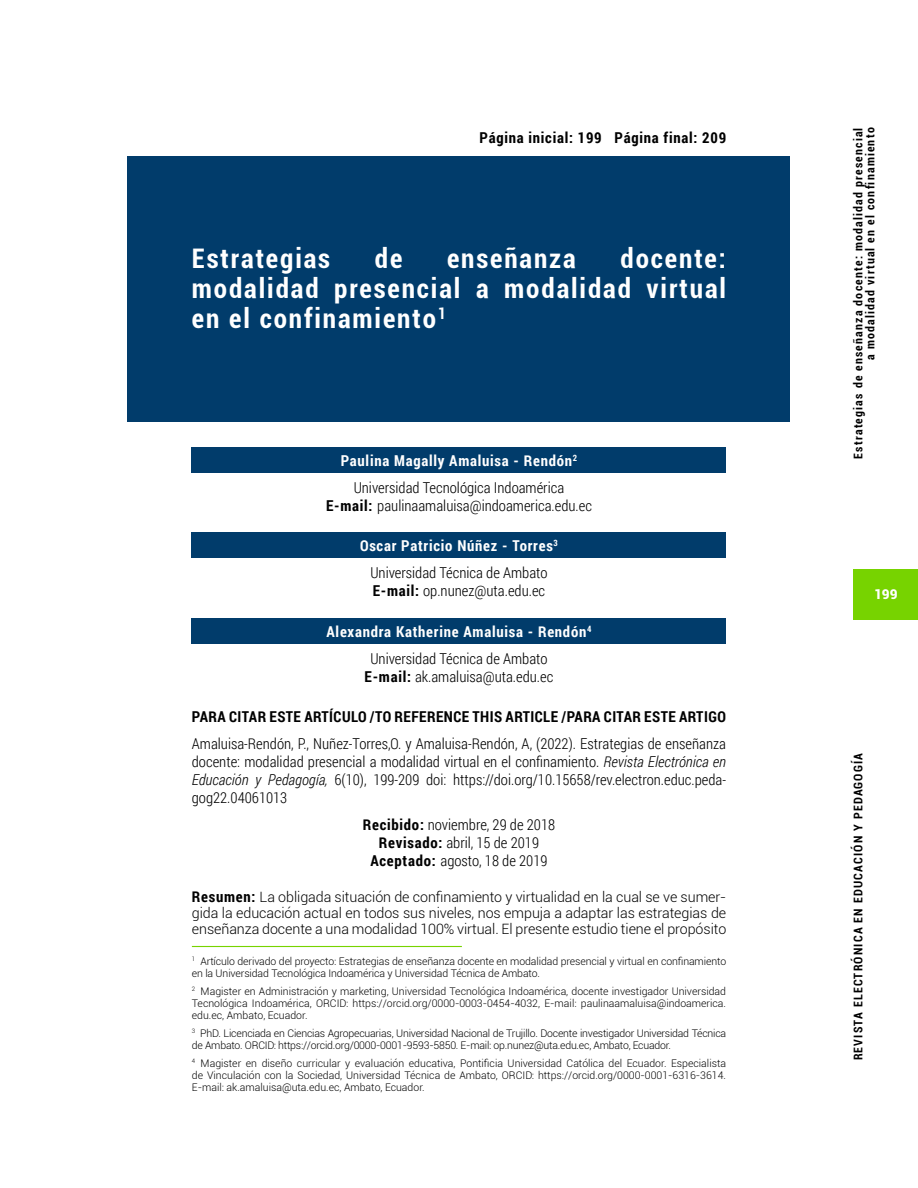
<style>
.page{position:relative;width:918px;height:1188px;background:#fff}
.page>*{position:absolute;margin:0;border:0;box-sizing:border-box;transform-origin:0 0}
.Título_Artículo_-_3{font:700 condensed 27px/30px "Roboto";letter-spacing:.07em;color:#fff;text-align:justify}
.Cita_Artículo_-_Text{font:300 15px/18px "Roboto Condensed";color:#000;text-align:justify}
.Universidad___email{font:300 15px/18px "Roboto Condensed";color:#000;text-align:center}
.Cita_Artículo_-_Cent{font:300 15px/18px "Roboto Condensed";color:#000;text-align:center}
.Cita_Artículo{font:700 15px "Roboto Condensed";letter-spacing:.03em;color:#000}
.Autor_2{font:700 15px "Roboto Condensed";letter-spacing:.05em;color:#fff}
.Pág_Inicial_-_Final{font:700 15px "Roboto Condensed";letter-spacing:.05em;color:#000}
.Autor1_-_3_Líneas{font:700 15px "Roboto Condensed";letter-spacing:.05em;color:#fff}
.Primer_Párrafo_Conte{font:300 14.25px/15.8px "Roboto";letter-spacing:-.005em;color:#000;text-align:justify}
.Primer_Párrafo_Preli{font:900 13.5px "Roboto";color:#fff}
.t1{font:700 condensed 12px/12px "Roboto";letter-spacing:.1em;color:#000;text-align:right}
.Pie_de_Página{font:300 10.5px/12px "Roboto";letter-spacing:-.01em;color:#000}
.s1{font-weight:700}
.s2{font-style:italic}
.s3{font-family:"Roboto Condensed";font-weight:700;font-size:15px}
</style>
<div class="page">
<div style="left:854px;top:569px;width:64px;height:50px;background:#77d300"></div>
<div style="left:192px;top:447px;width:534px;height:25px;background:#013c6b"></div>
<div style="left:192px;top:533px;width:534px;height:25px;background:#013c6b"></div>
<div style="left:192px;top:618px;width:534px;height:26px;background:#013c6b"></div>
<div style="left:128px;top:156px;width:662px;height:266px;background:#013c6b"></div>
<hr style="left:192px;top:946px;width:270px;height:1px;background:#77d300">
<p class="Pág_Inicial_-_Final" style="left:480px;top:127px;width:248px">Página inicial: 199 Página final: 209</p>
<p class="Título_Artículo_-_3" style="left:192px;top:242px;width:140px">Estrategias</p>
<p class="Título_Artículo_-_3" style="left:375px;top:242px;width:29px">de</p>
<p class="Título_Artículo_-_3" style="left:447px;top:242px;width:130px">enseñanza</p>
<p class="Título_Artículo_-_3" style="left:192px;top:242px;width:536px;text-indent:429px">docente: modalidad presencial a modalidad virtual en el confinamiento<sup>1</sup></p>
<p class="Autor1_-_3_Líneas" style="left:341px;top:450px;width:238px">Paulina Magally Amaluisa - Rendón<sup>2</sup></p>
<p class="Universidad___email" style="left:326px;top:478px;width:267px">Universidad Tecnológica Indoamérica<br><span class="s1">E-mail:</span> paulinaamaluisa@indoamerica.edu.ec</p>
<p class="Autor_2" style="left:360px;top:535px;width:199px">Oscar Patricio Núñez - Torres<sup>3</sup></p>
<p class="Universidad___email" style="left:370px;top:563px;width:179px;text-align:left">Universidad Técnica de Ambato<br><span class="s1">E-mail:</span> op.nunez@uta.edu.ec</p>
<p class="Autor_2" style="left:327px;top:621px;width:266px">Alexandra Katherine Amaluisa - Rendón<sup>4</sup></p>
<p class="Universidad___email" style="left:365px;top:649px;width:190px">Universidad Técnica de Ambato<br><span class="s1">E-mail:</span> ak.amaluisa@uta.edu.ec</p>
<p class="Cita_Artículo" style="left:192px;top:706px;width:536px">PARA CITAR ESTE ARTÍCULO /TO REFERENCE THIS ARTICLE /PARA CITAR ESTE ARTIGO</p>
<p class="Cita_Artículo_-_Text" style="left:192px;top:734px;width:536px">Amaluisa-Rendón, P., Nuñez-Torres,O. y Amaluisa-Rendón, A, (2022). Estrategias de enseñanza docente: modalidad presencial a modalidad virtual en el confinamiento. <span class="s2">Revista Electrónica en Educación y Pedagogía,</span> 6(10), 199-209 doi: https://doi.org/10.15658/rev.electron.educ.peda&shy;gog22.04061013</p>
<p class="Cita_Artículo_-_Cent" style="left:363px;top:815px;width:194px"><span class="s1">Recibido:</span> noviembre, 29 de 2018<br><span class="s1">Revisado:</span> abril, 15 de 2019<br><span class="s1">Aceptado:</span> agosto, 18 de 2019</p>
<p class="Primer_Párrafo_Conte" style="left:192px;top:889px;width:536px"><span class="s3">Resumen:</span> La obligada situación de confinamiento y virtualidad en la cual se ve sumer&shy;gida la educación actual en todos sus niveles, nos empuja a adaptar las estrategias de enseñanza docente a una modalidad 100% virtual. El presente estudio tiene el propósito</p>
<p class="Pie_de_Página" style="left:192px;top:954px;width:536px"><sup>1</sup> Artículo derivado del proyecto: Estrategias de enseñanza docente en modalidad presencial y virtual en confinamiento en la Universidad Tecnológica Indoamérica y Universidad Técnica de Ambato.</p>
<p class="Pie_de_Página" style="left:192px;top:984px;width:536px;text-align:justify"><sup>2</sup> Magister en Administración y marketing, Universidad Tecnológica Indoamérica, docente investigador Universidad Tecnológica Indoamérica, ORCID: https://orcid.org/0000-0003-0454-4032, E-mail: paulinaamaluisa@indoamerica. edu.ec, Ambato, Ecuador.</p>
<p class="Pie_de_Página" style="left:192px;top:1026px;width:536px"><sup>3</sup> PhD. Licenciada en Ciencias Agropecuarias, Universidad Nacional de Trujillo. Docente investigador Universidad Técnica de Ambato. ORCID: https://orcid.org/0000-0001-9593-5850. E-mail: op.nunez@uta.edu.ec, Ambato, Ecuador.</p>
<p class="Pie_de_Página" style="left:192px;top:1056px;width:536px;text-align:justify"><sup>4</sup> Magister en diseño curricular y evaluación educativa, Pontificia Universidad Católica del Ecuador. Especialista de Vinculación con la Sociedad, Universidad Técnica de Ambato, ORCID: https://orcid.org/0000-0001-6316-3614.<br>E-mail: ak.amaluisa@uta.edu.ec, Ambato, Ecuador.</p>
<p class="t1" style="left:852px;top:459px;width:332px;rotate:-90deg">Estrategias de enseñanza docente: modalidad presencial a modalidad virtual en el confinamiento</p>
<p class="Primer_Párrafo_Preli" style="left:874px;top:585px;width:25px">199</p>
<p class="t1" style="left:852px;top:1060px;width:309px;rotate:-90deg">REVISTA ELECTRÓNICA EN EDUCACIÓN Y PEDAGOGÍA</p>
</div>
